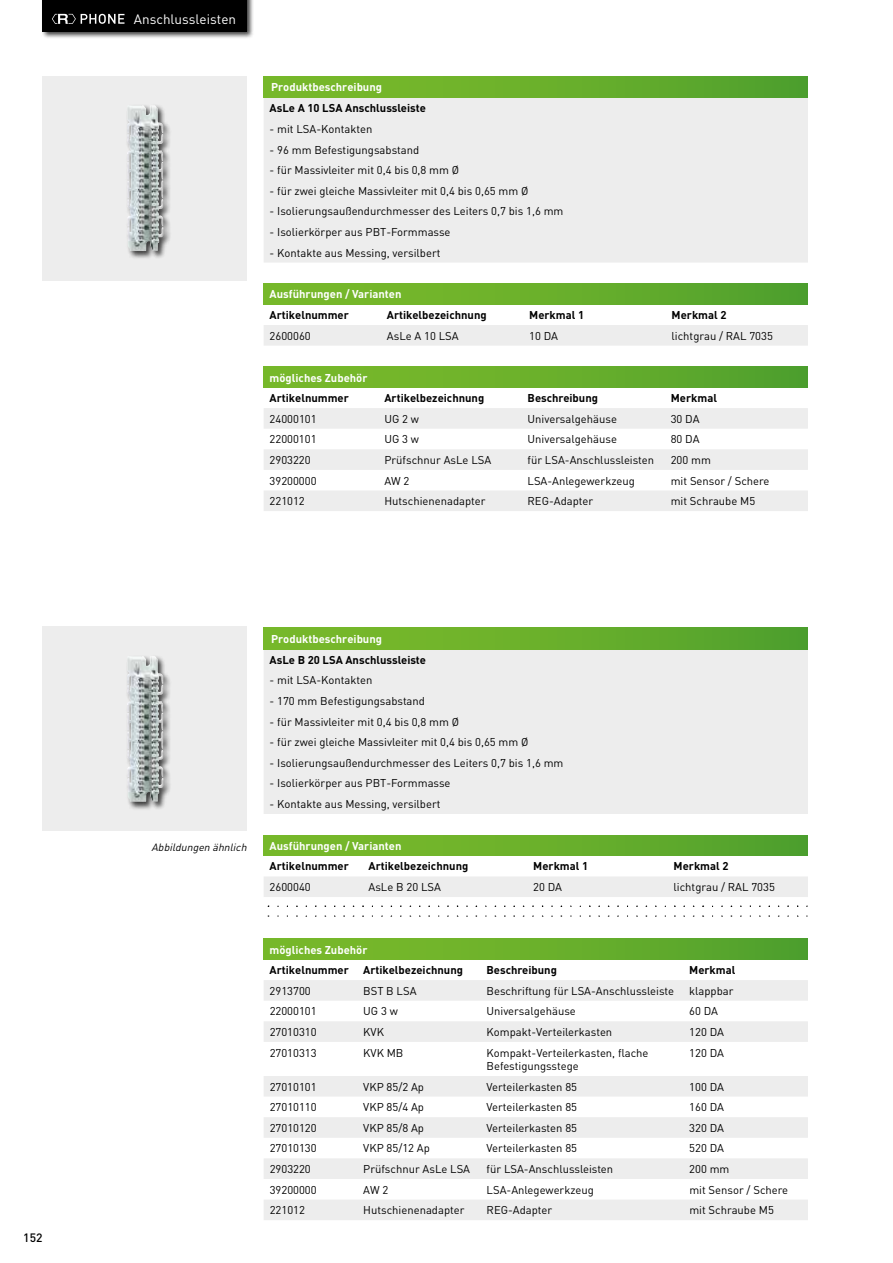
<style>
.page{position:relative;width:893px;height:1263px;background:#fff}
.page>*{position:absolute;margin:0;border:0;box-sizing:border-box;transform-origin:0 0}
.t1{font:13.5px "DIN Pro";color:#fff}
.t2{font:500 12px "DIN Pro";color:#000}
.t3{font:11.25px/13.5px "DIN Pro";color:#000}
.t4{font:700 11.25px "DIN Pro";color:#000}
.t5{font:700 11.25px "DIN Pro";color:#fff}
.t6{font:italic 10.5px "DIN Pro";color:#000}
</style>
<div class="page">
<div style="left:264px;top:98px;width:544px;height:165px;background:#ededed"></div>
<div style="left:264px;top:77px;width:544px;height:21px;background:linear-gradient(to right,#7ebc2a,#52a22d)"></div>
<div style="left:264px;top:284px;width:544px;height:20px;background:linear-gradient(to right,#7ebc2a,#52a22d)"></div>
<div style="left:264px;top:325px;width:544px;height:21px;background:#ededed"></div>
<div style="left:264px;top:367px;width:544px;height:20px;background:linear-gradient(to right,#7ebc2a,#52a22d)"></div>
<svg style="left:264px;top:408px;width:544px;height:103px;fill:#ededed"></svg>
<div style="left:264px;top:649px;width:544px;height:165px;background:#ededed"></div>
<div style="left:264px;top:628px;width:544px;height:21px;background:linear-gradient(to right,#7ebc2a,#52a22d)"></div>
<div style="left:264px;top:835px;width:544px;height:21px;background:linear-gradient(to right,#7ebc2a,#52a22d)"></div>
<div style="left:264px;top:877px;width:544px;height:20px;background:#ededed"></div>
<div style="left:264px;top:939px;width:544px;height:20px;background:linear-gradient(to right,#7ebc2a,#52a22d)"></div>
<svg style="left:264px;top:980px;width:544px;height:240px;fill:#f0f0f0"></svg>
<div style="left:41px;top:0;width:213px;height:39px;background:#000;opacity:.75"></div>
<div style="left:43px;top:0;width:204px;height:31px;background:#000"></div>
<svg style="left:52px;top:14px;width:72px;height:10px"></svg>
<div style="left:43px;top:77px;width:204px;height:204px;background:#ededed"></div>
<div style="left:43px;top:626px;width:204px;height:205px;background:#ededed"></div>
<div style="left:125px;top:104px;width:47px;height:156px;background:#000;opacity:.75"></div>
<img style="left:127px;top:105px;width:15px;height:83px">
<div style="left:125px;top:654px;width:47px;height:156px;background:#000;opacity:.75"></div>
<img style="left:127px;top:656px;width:15px;height:82px">
<img style="left:267px;top:905px;width:541px;height:12px">
<p class="t2" style="left:23px;top:1230px;width:21px">152</p>
<p class="t1" style="left:134px;top:9px;width:104px">Anschlussleisten</p>
<p class="t5" style="left:271px;top:80px;width:113px">Produktbeschreibung</p>
<p class="t4" style="left:270px;top:101px;width:158px">AsLe A 10 LSA Anschlussleiste</p>
<p class="t3" style="left:270px;top:122px;width:104px">- mit LSA-Kontakten</p>
<p class="t3" style="left:270px;top:142px;width:151px">- 96 mm Befestigungsabstand</p>
<p class="t3" style="left:270px;top:163px;width:191px">- für Massivleiter mit 0,4 bis 0,8 mm Ø</p>
<p class="t3" style="left:270px;top:184px;width:260px">- für zwei gleiche Massivleiter mit 0,4 bis 0,65 mm Ø</p>
<p class="t3" style="left:270px;top:204px;width:295px">- Isolierungsaußendurchmesser des Leiters 0,7 bis 1,6 mm</p>
<p class="t3" style="left:270px;top:225px;width:182px">- Isolierkörper aus PBT-Formmasse</p>
<p class="t3" style="left:270px;top:245px;width:172px">- Kontakte aus Messing, versilbert</p>
<p class="t5" style="left:270px;top:287px;width:133px">Ausführungen / Varianten</p>
<p class="t4" style="left:270px;top:307px;width:81px">Artikelnummer</p>
<p class="t4" style="left:387px;top:307px;width:101px">Artikelbezeichnung</p>
<p class="t4" style="left:529px;top:307px;width:56px">Merkmal 1</p>
<p class="t4" style="left:672px;top:307px;width:56px">Merkmal 2</p>
<p class="t3" style="left:270px;top:328px;width:43px">2600060</p>
<p class="t3" style="left:387px;top:328px;width:73px">AsLe A 10 LSA</p>
<p class="t3" style="left:529px;top:328px;width:30px">10 DA</p>
<p class="t3" style="left:672px;top:328px;width:103px">lichtgrau / RAL 7035</p>
<p class="t5" style="left:270px;top:370px;width:99px">mögliches Zubehör</p>
<p class="t4" style="left:270px;top:390px;width:81px">Artikelnummer</p>
<p class="t4" style="left:384px;top:390px;width:101px">Artikelbezeichnung</p>
<p class="t4" style="left:528px;top:390px;width:72px">Beschreibung</p>
<p class="t4" style="left:671px;top:390px;width:48px">Merkmal</p>
<p class="t3" style="left:270px;top:411px;width:48px">24000101</p>
<p class="t3" style="left:384px;top:411px;width:36px">UG 2 w</p>
<p class="t3" style="left:528px;top:411px;width:91px">Universalgehäuse</p>
<p class="t3" style="left:671px;top:411px;width:30px">30 DA</p>
<p class="t3" style="left:270px;top:432px;width:48px">22000101</p>
<p class="t3" style="left:384px;top:432px;width:36px">UG 3 w</p>
<p class="t3" style="left:528px;top:432px;width:91px">Universalgehäuse</p>
<p class="t3" style="left:671px;top:432px;width:30px">80 DA</p>
<p class="t3" style="left:270px;top:453px;width:43px">2903220</p>
<p class="t3" style="left:384px;top:453px;width:108px">Prüfschnur AsLe LSA</p>
<p class="t3" style="left:528px;top:453px;width:128px">für LSA-Anschlussleisten</p>
<p class="t3" style="left:671px;top:453px;width:42px">200 mm</p>
<p class="t3" style="left:270px;top:473px;width:48px">39200000</p>
<p class="t3" style="left:384px;top:473px;width:26px">AW 2</p>
<p class="t3" style="left:528px;top:473px;width:109px">LSA-Anlegewerkzeug</p>
<p class="t3" style="left:671px;top:473px;width:100px">mit Sensor / Schere</p>
<p class="t3" style="left:270px;top:494px;width:37px">221012</p>
<p class="t3" style="left:384px;top:494px;width:103px">Hutschienenadapter</p>
<p class="t3" style="left:528px;top:494px;width:67px">REG-Adapter</p>
<p class="t3" style="left:671px;top:494px;width:86px">mit Schraube M5</p>
<p class="t6" style="left:152px;top:840px;width:99px">Abbildungen ähnlich</p>
<p class="t5" style="left:271px;top:631px;width:113px">Produktbeschreibung</p>
<p class="t4" style="left:270px;top:652px;width:158px">AsLe B 20 LSA Anschlussleiste</p>
<p class="t3" style="left:270px;top:673px;width:104px">- mit LSA-Kontakten</p>
<p class="t3" style="left:270px;top:694px;width:157px">- 170 mm Befestigungsabstand</p>
<p class="t3" style="left:270px;top:714px;width:191px">- für Massivleiter mit 0,4 bis 0,8 mm Ø</p>
<p class="t3" style="left:270px;top:735px;width:260px">- für zwei gleiche Massivleiter mit 0,4 bis 0,65 mm Ø</p>
<p class="t3" style="left:270px;top:755px;width:295px">- Isolierungsaußendurchmesser des Leiters 0,7 bis 1,6 mm</p>
<p class="t3" style="left:270px;top:776px;width:182px">- Isolierkörper aus PBT-Formmasse</p>
<p class="t3" style="left:270px;top:797px;width:172px">- Kontakte aus Messing, versilbert</p>
<p class="t5" style="left:270px;top:838px;width:133px">Ausführungen / Varianten</p>
<p class="t4" style="left:270px;top:859px;width:81px">Artikelnummer</p>
<p class="t4" style="left:368px;top:859px;width:101px">Artikelbezeichnung</p>
<p class="t4" style="left:533px;top:859px;width:56px">Merkmal 1</p>
<p class="t4" style="left:674px;top:859px;width:56px">Merkmal 2</p>
<p class="t3" style="left:270px;top:880px;width:43px">2600040</p>
<p class="t3" style="left:368px;top:880px;width:74px">AsLe B 20 LSA</p>
<p class="t3" style="left:533px;top:880px;width:30px">20 DA</p>
<p class="t3" style="left:674px;top:880px;width:103px">lichtgrau / RAL 7035</p>
<p class="t5" style="left:270px;top:942px;width:99px">mögliches Zubehör</p>
<p class="t4" style="left:270px;top:962px;width:81px">Artikelnummer</p>
<p class="t4" style="left:363px;top:962px;width:101px">Artikelbezeichnung</p>
<p class="t4" style="left:486px;top:962px;width:72px">Beschreibung</p>
<p class="t4" style="left:689px;top:962px;width:48px">Merkmal</p>
<p class="t3" style="left:270px;top:983px;width:43px">2913700</p>
<p class="t3" style="left:363px;top:983px;width:55px">BST B LSA</p>
<p class="t3" style="left:486px;top:983px;width:189px">Beschriftung für LSA-Anschlussleiste</p>
<p class="t3" style="left:689px;top:983px;width:46px">klappbar</p>
<p class="t3" style="left:270px;top:1004px;width:48px">22000101</p>
<p class="t3" style="left:363px;top:1004px;width:36px">UG 3 w</p>
<p class="t3" style="left:486px;top:1004px;width:91px">Universalgehäuse</p>
<p class="t3" style="left:689px;top:1004px;width:30px">60 DA</p>
<p class="t3" style="left:270px;top:1025px;width:48px">27010310</p>
<p class="t3" style="left:363px;top:1025px;width:22px">KVK</p>
<p class="t3" style="left:487px;top:1025px;width:127px">Kompakt-Verteilerkasten</p>
<p class="t3" style="left:689px;top:1025px;width:36px">120 DA</p>
<p class="t3" style="left:270px;top:1045px;width:48px">27010313</p>
<p class="t3" style="left:363px;top:1045px;width:42px">KVK MB</p>
<p class="t3" style="left:487px;top:1045px;width:163px">Kompakt-Verteilerkasten, flache<br>Befestigungsstege</p>
<p class="t3" style="left:689px;top:1045px;width:36px">120 DA</p>
<p class="t3" style="left:270px;top:1079px;width:48px">27010101</p>
<p class="t3" style="left:363px;top:1079px;width:62px">VKP 85/2 Ap</p>
<p class="t3" style="left:487px;top:1079px;width:92px">Verteilerkasten 85</p>
<p class="t3" style="left:689px;top:1079px;width:36px">100 DA</p>
<p class="t3" style="left:270px;top:1100px;width:48px">27010110</p>
<p class="t3" style="left:363px;top:1100px;width:62px">VKP 85/4 Ap</p>
<p class="t3" style="left:487px;top:1100px;width:92px">Verteilerkasten 85</p>
<p class="t3" style="left:689px;top:1100px;width:36px">160 DA</p>
<p class="t3" style="left:270px;top:1120px;width:48px">27010120</p>
<p class="t3" style="left:363px;top:1120px;width:62px">VKP 85/8 Ap</p>
<p class="t3" style="left:487px;top:1120px;width:92px">Verteilerkasten 85</p>
<p class="t3" style="left:689px;top:1120px;width:36px">320 DA</p>
<p class="t3" style="left:270px;top:1141px;width:48px">27010130</p>
<p class="t3" style="left:363px;top:1141px;width:68px">VKP 85/12 Ap</p>
<p class="t3" style="left:487px;top:1141px;width:92px">Verteilerkasten 85</p>
<p class="t3" style="left:689px;top:1141px;width:36px">520 DA</p>
<p class="t3" style="left:270px;top:1162px;width:43px">2903220</p>
<p class="t3" style="left:363px;top:1162px;width:108px">Prüfschnur AsLe LSA</p>
<p class="t3" style="left:487px;top:1162px;width:128px">für LSA-Anschlussleisten</p>
<p class="t3" style="left:689px;top:1162px;width:42px">200 mm</p>
<p class="t3" style="left:270px;top:1182px;width:48px">39200000</p>
<p class="t3" style="left:363px;top:1182px;width:26px">AW 2</p>
<p class="t3" style="left:487px;top:1182px;width:109px">LSA-Anlegewerkzeug</p>
<p class="t3" style="left:689px;top:1182px;width:100px">mit Sensor / Schere</p>
<p class="t3" style="left:270px;top:1203px;width:37px">221012</p>
<p class="t3" style="left:363px;top:1203px;width:103px">Hutschienenadapter</p>
<p class="t3" style="left:487px;top:1203px;width:67px">REG-Adapter</p>
<p class="t3" style="left:689px;top:1203px;width:86px">mit Schraube M5</p>
</div>
